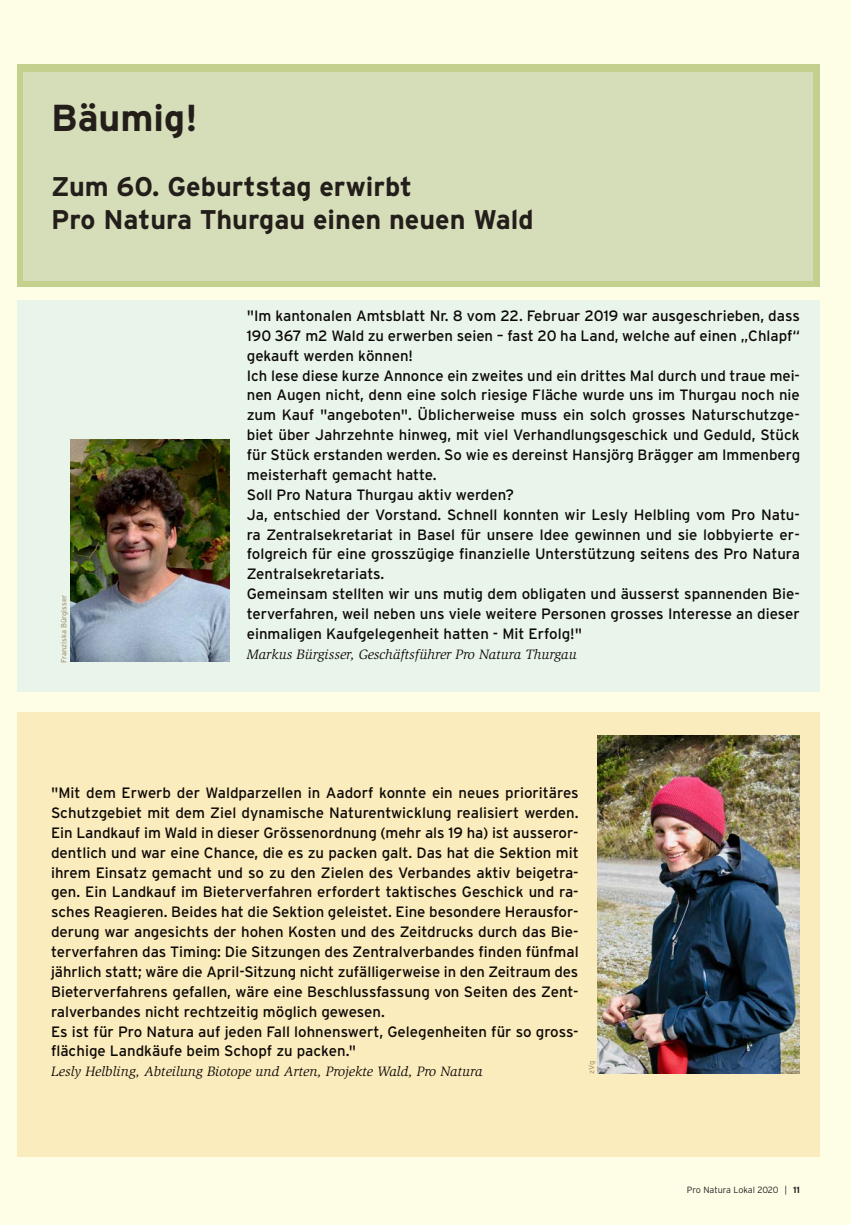
<style>
.page{position:relative;width:851px;height:1225px;background:#fff}
.page>*{position:absolute;margin:0;border:0;box-sizing:border-box;transform-origin:0 0}
._01_Haupttitel{font:700 37.5px "Interstate";color:#241e1b}
._01_Haupttitel-2{font:700 27px "Interstate";color:#241e1b}
._02_Lead{font:15px/19.8px "Interstate";color:#0c0806;text-align:justify}
._02_Lead-2{font:italic 13.95px "Slimbach Std";color:#0c0806}
.t1{font:300 9px "Interstate";letter-spacing:-.01em;color:#231f20}
._05_Bildlegende{font:7.5px "Interstate";color:#a8987d}
.s1{font-weight:700}
</style>
<div class="page">
<div style="left:0;top:0;width:850px;height:1225px;background:#fefde6"></div>
<div style="left:17px;top:300px;width:802px;height:391px;background:#e9f5ea"></div>
<div style="left:17px;top:712px;width:802px;height:445px;background:#fbecbd"></div>
<div style="left:17px;top:65px;width:802px;height:222px;background:#c4d08d"></div>
<img style="left:597px;top:736px;width:202px;height:338px">
<div style="left:23px;top:72px;width:789px;height:209px;background:#d5deb9"></div>
<img style="left:70px;top:439px;width:160px;height:223px">
<p class="_01_Haupttitel" style="left:51px;top:95px;width:148px">Bäumig!</p>
<p class="_01_Haupttitel-2" style="left:51px;top:170px;width:362px">Zum 60. Geburtstag erwirbt</p>
<p class="_01_Haupttitel-2" style="left:51px;top:203px;width:484px">Pro Natura Thurgau einen neuen Wald</p>
<p class="_05_Bildlegende" style="left:59px;top:663px;width:69px;rotate:-90deg">Franziska Bürgisser</p>
<p class="_02_Lead" style="left:247px;top:305px;width:554px">"Im kantonalen Amtsblatt Nr. 8 vom 22. Februar 2019 war ausgeschrieben, dass 190 367 m2 Wald zu erwerben seien – fast 20 ha Land, welche auf einen „Chlapf“ gekauft werden können!</p>
<p class="_02_Lead" style="left:247px;top:365px;width:555px">Ich lese diese kurze Annonce ein zweites und ein drittes Mal durch und traue mei&shy;nen Augen nicht, denn eine solch riesige Fläche wurde uns im Thurgau noch nie zum Kauf "angeboten". Üblicherweise muss ein solch grosses Naturschutzge&shy;biet über Jahrzehnte hinweg, mit viel Verhandlungsgeschick und Geduld, Stück für Stück erstanden werden. So wie es dereinst Hansjörg Brägger am Immenberg meisterhaft gemacht hatte.</p>
<p class="_02_Lead" style="left:247px;top:484px;width:268px">Soll Pro Natura Thurgau aktiv werden?</p>
<p class="_02_Lead" style="left:247px;top:504px;width:554px">Ja, entschied der Vorstand. Schnell konnten wir Lesly Helbling vom Pro Natu&shy;ra Zentralsekretariat in Basel für unsere Idee gewinnen und sie lobbyierte er&shy;folgreich für eine grosszügige finanzielle Unterstützung seitens des Pro Natura Zentralsekretariats.</p>
<p class="_02_Lead" style="left:247px;top:584px;width:554px">Gemeinsam stellten wir uns mutig dem obligaten und äusserst spannenden Bie&shy;terverfahren, weil neben uns viele weitere Personen grosses Interesse an dieser einmaligen Kaufgelegenheit hatten - Mit Erfolg!"</p>
<p class="_02_Lead-2" style="left:247px;top:646px;width:331px">Markus Bürgisser, Geschäftsführer Pro Natura Thurgau</p>
<p class="_02_Lead" style="left:51px;top:782px;width:529px">"Mit dem Erwerb der Waldparzellen in Aadorf konnte ein neues prioritäres Schutzgebiet mit dem Ziel dynamische Naturentwicklung realisiert werden.<br>Ein Landkauf im Wald in dieser Grössenordnung (mehr als 19 ha) ist ausseror&shy;dentlich und war eine Chance, die es zu packen galt. Das hat die Sektion mit ihrem Einsatz gemacht und so zu den Zielen des Verbandes aktiv beigetra&shy;gen. Ein Landkauf im Bieterverfahren erfordert taktisches Geschick und ra&shy;sches Reagieren. Beides hat die Sektion geleistet. Eine besondere Herausfor&shy;derung war angesichts der hohen Kosten und des Zeitdrucks durch das Bie&shy;terverfahren das Timing: Die Sitzungen des Zentralverbandes finden fünfmal jährlich statt; wäre die April-Sitzung nicht zufälligerweise in den Zeitraum des Bieterverfahrens gefallen, wäre eine Beschlussfassung von Seiten des Zent&shy;ralverbandes nicht rechtzeitig möglich gewesen.</p>
<p class="_02_Lead" style="left:51px;top:1021px;width:529px">Es ist für Pro Natura auf jeden Fall lohnenswert, Gelegenheiten für so gross&shy;flächige Landkäufe beim Schopf zu packen."</p>
<p class="_02_Lead-2" style="left:51px;top:1063px;width:433px">Lesly Helbling, Abteilung Biotope und Arten, Projekte Wald, Pro Natura</p>
<p class="_05_Bildlegende" style="left:587px;top:1074px;width:14px;rotate:-90deg">zVg</p>
<p class="t1" style="left:686px;top:1184px;width:114px">Pro Natura Lokal 2020 | <span class="s1">11</span></p>
</div>
